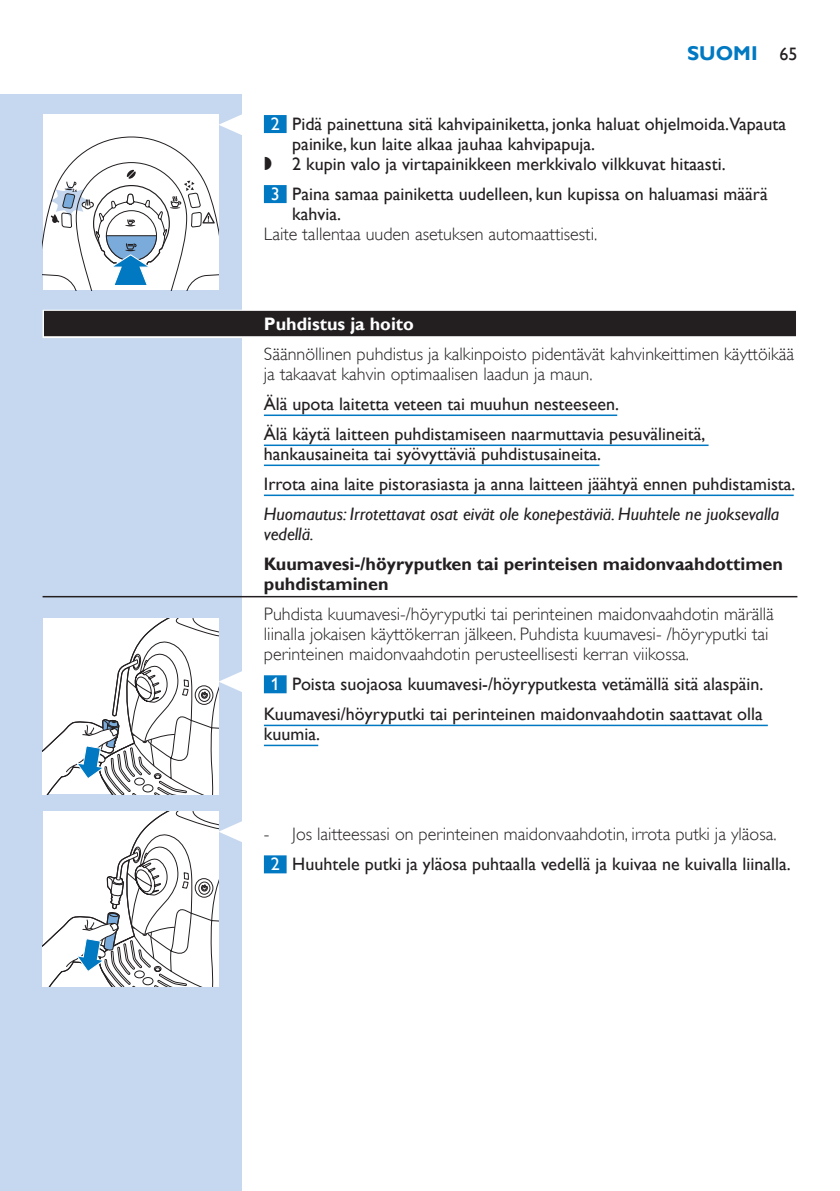
<style>
.page{position:relative;width:840px;height:1191px;background:#fff}
.page>*{position:absolute;margin:0;border:0;box-sizing:border-box;transform-origin:0 0}
.t1{font:700 20px "Gill Sans Alt One WGL";color:#0079c2}
.t2{font:18px/30px "Gill Sans Alt One WGL";color:#231f20}
.t3{font:18px/20px "Gill Sans Alt One WGL Light";color:#231f20}
.t4{font:italic 18px/20px "Gill Sans Alt One WGL";color:#231f20}
.t5{font:700 18px/20px "Gill Sans Alt One WGL";color:#231f20}
.t6{font:700 18px "Gill Sans Alt One WGL";color:#fff}
.s1{font-weight:400;font-size:18px;color:#231f20}
.s2{color:#fff}
.s3{font-family:"Philips Ll Font Plain"}
</style>
<div class="page">
<div style="left:0;top:95px;width:241px;height:1096px;background:#c6d8ef"></div>
<div style="left:264px;top:115px;width:22px;height:18px;background:#0079c2"></div>
<div style="left:264px;top:185px;width:22px;height:18px;background:#0079c2"></div>
<div style="left:43px;top:310px;width:754px;height:28px;background:#cfcece"></div>
<div style="left:44px;top:311px;width:751px;height:25px;background:#231f20"></div>
<hr style="left:264px;top:414px;width:353px;height:2px;background:#0079c2">
<hr style="left:264px;top:444px;width:444px;height:2px;background:#0079c2">
<hr style="left:264px;top:464px;width:335px;height:2px;background:#0079c2">
<hr style="left:264px;top:494px;width:529px;height:2px;background:#0079c2">
<hr style="left:43px;top:596px;width:754px;height:1px;background:#231f20">
<div style="left:264px;top:675px;width:22px;height:18px;background:#0079c2"></div>
<hr style="left:264px;top:724px;width:503px;height:2px;background:#0079c2">
<hr style="left:264px;top:744px;width:54px;height:2px;background:#0079c2">
<div style="left:264px;top:855px;width:22px;height:18px;background:#0079c2"></div>
<svg style="left:43px;top:113px;width:199px;height:177px;background:#e3e8ee"></svg>
<svg style="left:43px;top:618px;width:199px;height:176px;background:#e2e5e9"></svg>
<svg style="left:43px;top:811px;width:199px;height:176px;background:#e2e5e9"></svg>
<p class="t1" style="left:686px;top:40px;width:112px">SUOMI <span class="s1">65</span></p>
<p class="t2" style="left:270px;top:109px;width:516px"><span class="s2">2</span> Pidä painettuna sitä kahvipainiketta, jonka haluat ohjelmoida.Vapauta</p>
<p class="t2" style="left:292px;top:129px;width:304px">painike, kun laite alkaa jauhaa kahvipapuja.</p>
<p class="t2" style="left:264px;top:149px;width:463px"><span class="s3">,</span> 2 kupin valo ja virtapainikkeen merkkivalo vilkkuvat hitaasti.</p>
<p class="t2" style="left:292px;top:184px;width:476px;line-height:20px;text-indent:-22px"><span class="s2">3</span> Paina samaa painiketta uudelleen, kun kupissa on haluamasi määrä kahvia.</p>
<p class="t3" style="left:264px;top:224px;width:334px">Laite tallentaa uuden asetuksen automaattisesti.</p>
<p class="t6" style="left:264px;top:312px;width:151px">Puhdistus ja hoito</p>
<p class="t3" style="left:264px;top:344px;width:531px">Säännöllinen puhdistus ja kalkinpoisto pidentävät kahvinkeittimen käyttöikää ja takaavat kahvin optimaalisen laadun ja maun.</p>
<p class="t2" style="left:264px;top:389px;width:442px">Älä upota laitetta veteen tai muuhun nesteeseen.<br>Älä käytä laitteen puhdistamiseen naarmuttavia pesuvälineitä,</p>
<p class="t2" style="left:264px;top:439px;width:533px">hankausaineita tai syövyttäviä puhdistusaineita.<br>Irrota aina laite pistorasiasta ja anna laitteen jäähtyä ennen puhdistamista.</p>
<p class="t4" style="left:264px;top:504px;width:516px">Huomautus: Irrotettavat osat eivät ole konepestäviä. Huuhtele ne juoksevalla vedellä.</p>
<p class="t5" style="left:264px;top:554px;width:520px">Kuumavesi-/höyryputken tai perinteisen maidonvaahdottimen puhdistaminen</p>
<p class="t3" style="left:264px;top:604px;width:511px">Puhdista kuumavesi-/höyryputki tai perinteinen maidonvaahdotin märällä liinalla jokaisen käyttökerran jälkeen. Puhdista kuumavesi- /höyryputki tai perinteinen maidonvaahdotin perusteellisesti kerran viikossa.</p>
<p class="t2" style="left:264px;top:669px;width:501px;text-align:center"><span class="s2">1</span> Poista suojaosa kuumavesi-/höyryputkesta vetämällä sitä alaspäin.<br>Kuumavesi/höyryputki tai perinteinen maidonvaahdotin saattavat olla</p>
<p class="t2" style="left:264px;top:719px;width:58px">kuumia.</p>
<p class="t3" style="left:264px;top:824px;width:514px">- Jos laitteessasi on perinteinen maidonvaahdotin, irrota putki ja yläosa.</p>
<p class="t2" style="left:270px;top:849px;width:521px"><span class="s2">2</span> Huuhtele putki ja yläosa puhtaalla vedellä ja kuivaa ne kuivalla liinalla.</p>
</div>
